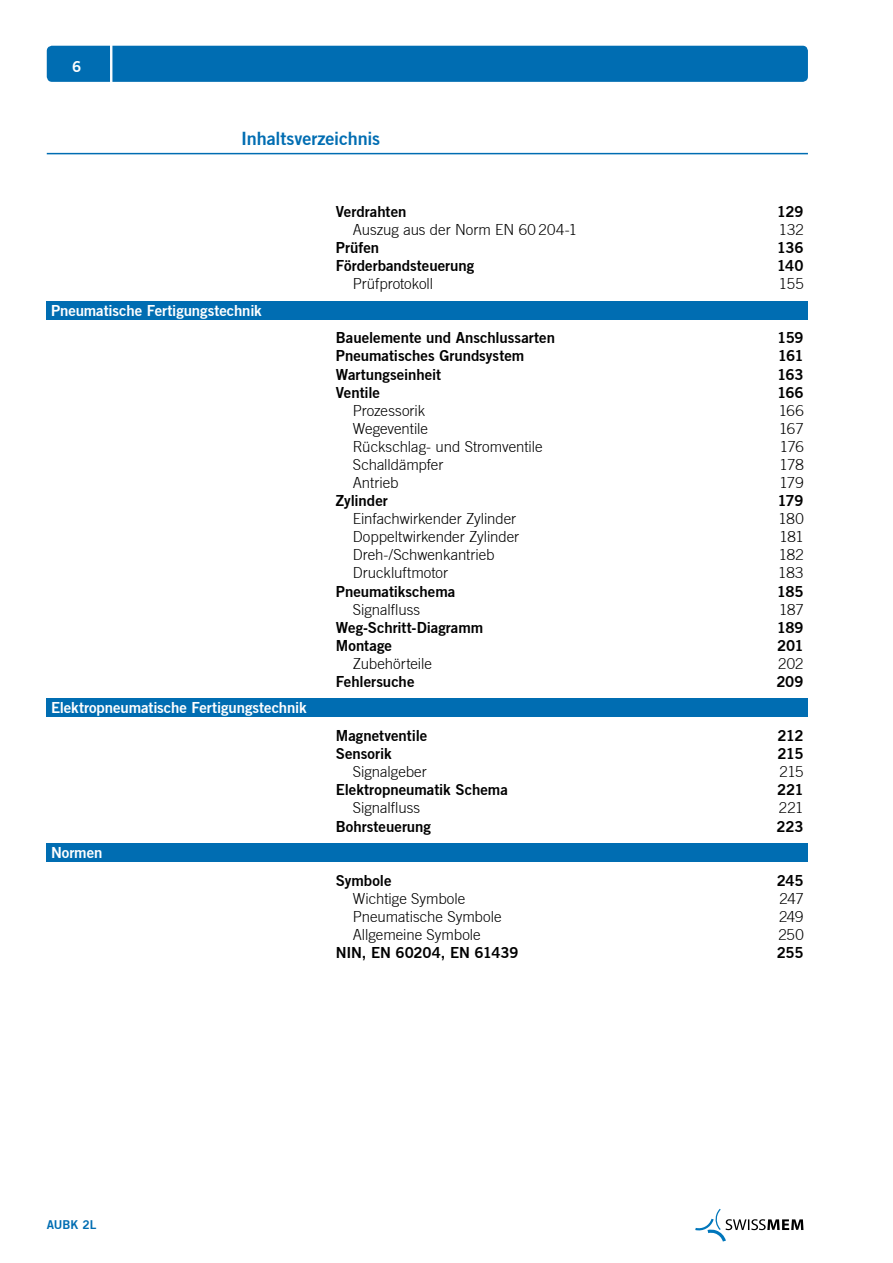
<style>
.page{position:relative;width:893px;height:1263px;background:#fff}
.page>*{position:absolute;margin:0;border:0;box-sizing:border-box;transform-origin:0 0}
.t1{font:18px "Trade Gothic Bold Two";letter-spacing:-.01em;color:#006db2}
.t2{font:300 15px "Trade Gothic";color:#000}
.t3{font:15px "Trade Gothic Bold Two";color:#000}
.t4{font:15px "Trade Gothic Bold Two";letter-spacing:-.005em;color:#fff}
.t5{font:12px "Trade Gothic Bold Two";color:#006db2}
</style>
<div class="page">
<div style="left:47px;top:46px;width:761px;height:36px;background:#006db2;border-radius:5px"></div>
<hr style="left:47px;top:153px;width:761px;height:1px;background:#006db2">
<hr style="left:110px;top:36px;width:2px;height:55px;background:#fff">
<svg style="left:695px;top:1209px;width:108px;height:32px"></svg>
<div style="left:47px;top:301px;width:761px;height:18px;background:#006db2"></div>
<div style="left:47px;top:699px;width:761px;height:18px;background:#006db2"></div>
<div style="left:47px;top:843px;width:761px;height:18px;background:#006db2"></div>
<p class="t4" style="left:72px;top:58px;width:11px">6</p>
<p class="t1" style="left:241px;top:127px;width:140px">Inhaltsverzeichnis</p>
<p class="t3" style="left:336px;top:202px;width:72px">Verdrahten</p>
<p class="t3" style="left:777px;top:202px;width:28px">129</p>
<p class="t2" style="left:353px;top:221px;width:226px">Auszug aus der Norm EN 60 204-1</p>
<p class="t2" style="left:779px;top:221px;width:26px">132</p>
<p class="t3" style="left:336px;top:238px;width:45px">Prüfen</p>
<p class="t3" style="left:777px;top:238px;width:28px">136</p>
<p class="t3" style="left:336px;top:256px;width:140px">Förderbandsteuerung</p>
<p class="t3" style="left:777px;top:256px;width:28px">140</p>
<p class="t2" style="left:353px;top:275px;width:82px">Prüfprotokoll</p>
<p class="t2" style="left:779px;top:275px;width:26px">155</p>
<p class="t4" style="left:51px;top:301px;width:212px">Pneumatische Fertigungstechnik</p>
<p class="t4" style="left:51px;top:699px;width:257px">Elektropneumatische Fertigungstechnik</p>
<p class="t4" style="left:51px;top:843px;width:53px">Normen</p>
<p class="t3" style="left:336px;top:329px;width:221px">Bauelemente und Anschlussarten</p>
<p class="t3" style="left:777px;top:329px;width:28px">159</p>
<p class="t3" style="left:336px;top:347px;width:190px">Pneumatisches Grundsystem</p>
<p class="t3" style="left:778px;top:347px;width:27px">161</p>
<p class="t3" style="left:336px;top:365px;width:107px">Wartungseinheit</p>
<p class="t3" style="left:777px;top:365px;width:28px">163</p>
<p class="t3" style="left:336px;top:383px;width:46px">Ventile</p>
<p class="t3" style="left:777px;top:383px;width:28px">166</p>
<p class="t2" style="left:353px;top:401px;width:74px">Prozessorik</p>
<p class="t2" style="left:779px;top:401px;width:26px">166</p>
<p class="t2" style="left:353px;top:420px;width:77px">Wegeventile</p>
<p class="t2" style="left:779px;top:420px;width:26px">167</p>
<p class="t2" style="left:353px;top:438px;width:191px">Rückschlag- und Stromventile</p>
<p class="t2" style="left:780px;top:438px;width:25px">176</p>
<p class="t2" style="left:353px;top:456px;width:92px">Schalldämpfer</p>
<p class="t2" style="left:779px;top:456px;width:26px">178</p>
<p class="t2" style="left:353px;top:474px;width:47px">Antrieb</p>
<p class="t2" style="left:779px;top:474px;width:26px">179</p>
<p class="t3" style="left:336px;top:491px;width:53px">Zylinder</p>
<p class="t3" style="left:777px;top:491px;width:28px">179</p>
<p class="t2" style="left:353px;top:510px;width:165px">Einfachwirkender Zylinder</p>
<p class="t2" style="left:778px;top:510px;width:27px">180</p>
<p class="t2" style="left:353px;top:528px;width:168px">Doppeltwirkender Zylinder</p>
<p class="t2" style="left:779px;top:528px;width:26px">181</p>
<p class="t2" style="left:353px;top:546px;width:143px">Dreh-/Schwenkantrieb</p>
<p class="t2" style="left:779px;top:546px;width:26px">182</p>
<p class="t2" style="left:353px;top:564px;width:97px">Druckluftmotor</p>
<p class="t2" style="left:778px;top:564px;width:27px">183</p>
<p class="t3" style="left:336px;top:582px;width:121px">Pneumatikschema</p>
<p class="t3" style="left:777px;top:582px;width:28px">185</p>
<p class="t2" style="left:353px;top:600px;width:69px">Signalfluss</p>
<p class="t2" style="left:779px;top:600px;width:26px">187</p>
<p class="t3" style="left:336px;top:618px;width:149px">Weg-Schritt-Diagramm</p>
<p class="t3" style="left:777px;top:618px;width:28px">189</p>
<p class="t3" style="left:336px;top:636px;width:58px">Montage</p>
<p class="t3" style="left:777px;top:636px;width:28px">201</p>
<p class="t2" style="left:353px;top:654px;width:81px">Zubehörteile</p>
<p class="t2" style="left:778px;top:654px;width:27px">202</p>
<p class="t3" style="left:336px;top:672px;width:80px">Fehlersuche</p>
<p class="t3" style="left:776px;top:672px;width:29px">209</p>
<p class="t3" style="left:336px;top:726px;width:93px">Magnetventile</p>
<p class="t3" style="left:778px;top:726px;width:28px">212</p>
<p class="t3" style="left:336px;top:744px;width:57px">Sensorik</p>
<p class="t3" style="left:778px;top:744px;width:28px">215</p>
<p class="t2" style="left:353px;top:763px;width:75px">Signalgeber</p>
<p class="t2" style="left:780px;top:763px;width:26px">215</p>
<p class="t3" style="left:336px;top:781px;width:173px">Elektropneumatik Schema</p>
<p class="t3" style="left:777px;top:781px;width:28px">221</p>
<p class="t2" style="left:353px;top:799px;width:69px">Signalfluss</p>
<p class="t2" style="left:779px;top:799px;width:26px">221</p>
<p class="t3" style="left:336px;top:817px;width:97px">Bohrsteuerung</p>
<p class="t3" style="left:776px;top:817px;width:29px">223</p>
<p class="t3" style="left:336px;top:871px;width:57px">Symbole</p>
<p class="t3" style="left:777px;top:871px;width:28px">245</p>
<p class="t2" style="left:353px;top:889px;width:114px">Wichtige Symbole</p>
<p class="t2" style="left:779px;top:889px;width:26px">247</p>
<p class="t2" style="left:353px;top:908px;width:150px">Pneumatische Symbole</p>
<p class="t2" style="left:779px;top:908px;width:26px">249</p>
<p class="t2" style="left:353px;top:926px;width:130px">Allgemeine Symbole</p>
<p class="t2" style="left:778px;top:926px;width:27px">250</p>
<p class="t3" style="left:336px;top:943px;width:184px">NIN, EN 60204, EN 61439</p>
<p class="t3" style="left:777px;top:943px;width:28px">255</p>
<p class="t5" style="left:47px;top:1217px;width:51px">AUBK 2L</p>
</div>
